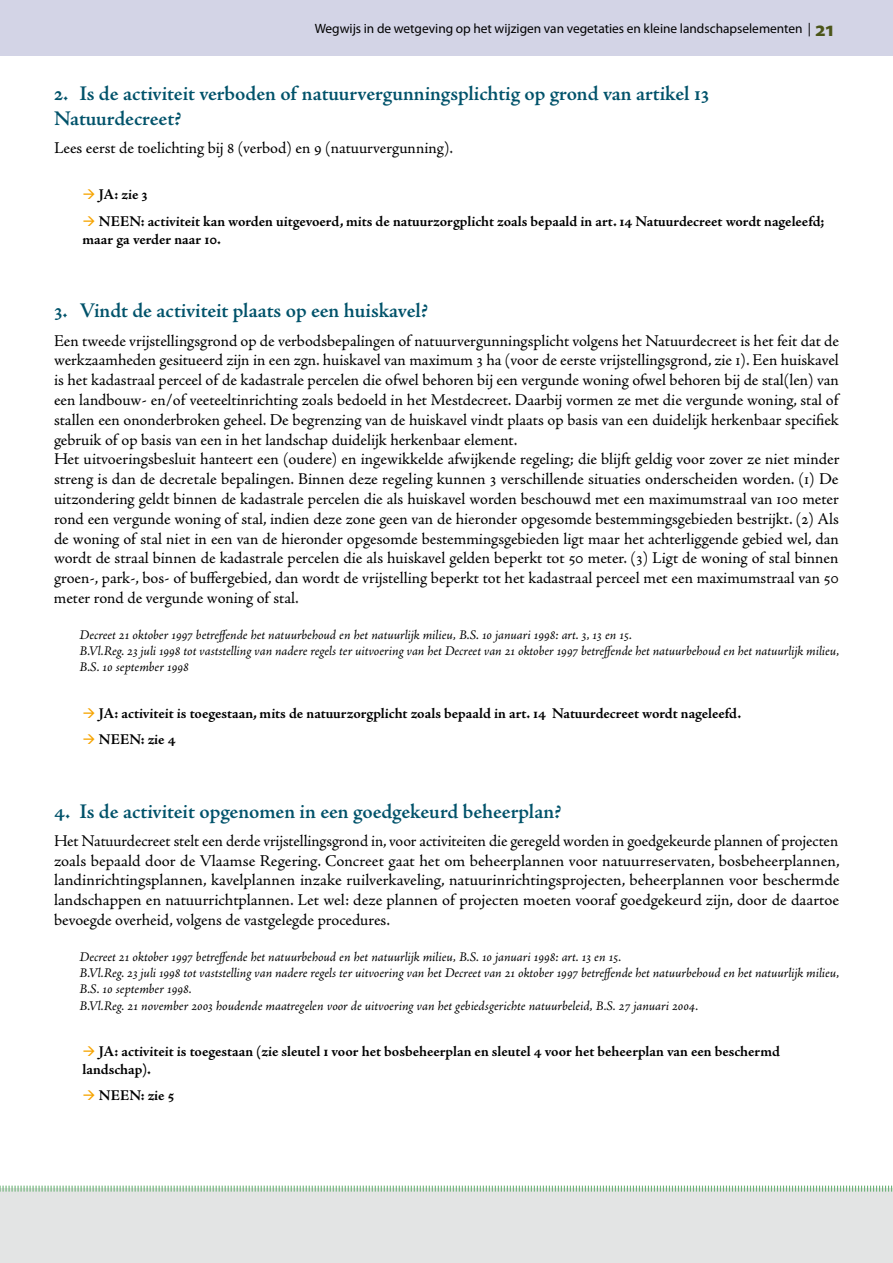
<style>
.page{position:relative;width:893px;height:1263px;background:#fff}
.page>*{position:absolute;margin:0;border:0;box-sizing:border-box;transform-origin:0 0}
.t1{font:600 21px/25.2px "Adobe Jenson Pro";letter-spacing:-.005em;color:#00526a}
.t2{font:16.5px/19.8px "Adobe Jenson Pro";letter-spacing:-.005em;color:#000}
.t3{font:700 15px/18px "Adobe Jenson Pro";letter-spacing:-.005em;color:#000}
.t4{font:italic 13.5px/16.2px "Adobe Jenson Pro";letter-spacing:-.005em;color:#000}
.t5{font:13.5px "Myriad Pro";color:#000}
.s1{font-weight:700;font-size:21px;color:#4b5519}
.s2{color:#f6a400}
</style>
<div class="page">
<div style="left:0;top:0;width:893px;height:56px;background:#d3d4e6"></div>
<svg style="left:0;top:1185px;width:893px;height:78px;background:#e0e3e1"></svg>
<p class="t5" style="left:315px;top:20px;width:521px">Wegwijs in de wetgeving op het wijzigen van vegetaties en kleine landschapselementen | <span class="s1">21</span></p>
<p class="t1" style="left:54px;top:81px;width:657px">2. Is de activiteit verboden of natuurvergunningsplichtig op grond van artikel 13<br>Natuurdecreet?</p>
<p class="t2" style="left:54px;top:138px;width:401px">Lees eerst de toelichting bij 8 (verbod) en 9 (natuurvergunning).</p>
<p class="t3" style="left:82px;top:186px;width:67px"><span class="s2">→</span> JA: zie 3</p>
<p class="t3" style="left:82px;top:212px;width:743px"><span class="s2">→</span> NEEN: activiteit kan worden uitgevoerd, mits de natuurzorgplicht zoals bepaald in art. 14 Natuurdecreet wordt nageleefd; maar ga verder naar 10.</p>
<p class="t1" style="left:54px;top:298px;width:375px">3. Vindt de activiteit plaats op een huiskavel?</p>
<p class="t2" style="left:54px;top:331px;width:787px">Een tweede vrijstellingsgrond op de verbodsbepalingen of natuurvergunningsplicht volgens het Natuurdecreet is het feit dat de werkzaamheden gesitueerd zijn in een zgn. huiskavel van maximum 3 ha (voor de eerste vrijstellingsgrond, zie 1). Een huiskavel is het kadastraal perceel of de kadastrale percelen die ofwel behoren bij een vergunde woning ofwel behoren bij de stal(len) van een landbouw- en/of veeteeltinrichting zoals bedoeld in het Mestdecreet. Daarbij vormen ze met die vergunde woning, stal of stallen een ononderbroken geheel. De begrenzing van de huiskavel vindt plaats op basis van een duidelijk herkenbaar specifiek gebruik of op basis van een in het landschap duidelijk herkenbaar element.<br>Het uitvoeringsbesluit hanteert een (oudere) en ingewikkelde afwijkende regeling; die blijft geldig voor zover ze niet minder streng is dan de decretale bepalingen. Binnen deze regeling kunnen 3 verschillende situaties onderscheiden worden. (1) De uitzondering geldt binnen de kadastrale percelen die als huiskavel worden beschouwd met een maximumstraal van 100 meter rond een vergunde woning of stal, indien deze zone geen van de hieronder opgesomde bestemmingsgebieden bestrijkt. (2) Als de woning of stal niet in een van de hieronder opgesomde bestemmingsgebieden ligt maar het achterliggende gebied wel, dan wordt de straal binnen de kadastrale percelen die als huiskavel gelden beperkt tot 50 meter. (3) Ligt de woning of stal binnen</p>
<p class="t2" style="left:54px;top:568px;width:786px">groen-, park-, bos- of buffergebied, dan wordt de vrijstelling beperkt tot het kadastraal perceel met een maximumstraal van 50</p>
<p class="t2" style="left:54px;top:588px;width:246px">meter rond de vergunde woning of stal.</p>
<p class="t4" style="left:80px;top:627px;width:761px">Decreet 21 oktober 1997 betreffende het natuurbehoud en het natuurlijk milieu, B.S. 10 januari 1998: art. 3, 13 en 15.<br>B.Vl.Reg. 23 juli 1998 tot vaststelling van nadere regels ter uitvoering van het Decreet van 21 oktober 1997 betreffende het natuurbehoud en het natuurlijk milieu,</p>
<p class="t4" style="left:80px;top:660px;width:111px">B.S. 10 september 1998</p>
<p class="t3" style="left:82px;top:704px;width:660px"><span class="s2">→</span> JA: activiteit is toegestaan, mits de natuurzorgplicht zoals bepaald in art. 14 Natuurdecreet wordt nageleefd.</p>
<p class="t3" style="left:82px;top:731px;width:95px"><span class="s2">→</span> NEEN: zie 4</p>
<p class="t1" style="left:54px;top:799px;width:509px">4. Is de activiteit opgenomen in een goedgekeurd beheerplan?</p>
<p class="t2" style="left:54px;top:831px;width:787px;text-align:justify">Het Natuurdecreet stelt een derde vrijstellingsgrond in, voor activiteiten die geregeld worden in goedgekeurde plannen of projecten zoals bepaald door de Vlaamse Regering. Concreet gaat het om beheerplannen voor natuurreservaten, bosbeheerplannen, landinrichtingsplannen, kavelplannen inzake ruilverkaveling, natuurinrichtingsprojecten, beheerplannen voor beschermde landschappen en natuurrichtplannen. Let wel: deze plannen of projecten moeten vooraf goedgekeurd zijn, door de daartoe bevoegde overheid, volgens de vastgelegde procedures.</p>
<p class="t4" style="left:80px;top:949px;width:761px">Decreet 21 oktober 1997 betreffende het natuurbehoud en het natuurlijk milieu, B.S. 10 januari 1998: art. 13 en 15.<br>B.Vl.Reg. 23 juli 1998 tot vaststelling van nadere regels ter uitvoering van het Decreet van 21 oktober 1997 betreffende het natuurbehoud en het natuurlijk milieu,</p>
<p class="t4" style="left:80px;top:982px;width:620px">B.S. 10 september 1998.<br>B.Vl.Reg. 21 november 2003 houdende maatregelen voor de uitvoering van het gebiedsgerichte natuurbeleid, B.S. 27 januari 2004.</p>
<p class="t3" style="left:82px;top:1042px;width:699px"><span class="s2">→</span> JA: activiteit is toegestaan (zie sleutel 1 voor het bosbeheerplan en sleutel 4 voor het beheerplan van een beschermd landschap).</p>
<p class="t3" style="left:82px;top:1087px;width:93px"><span class="s2">→</span> NEEN: zie 5</p>
</div>
